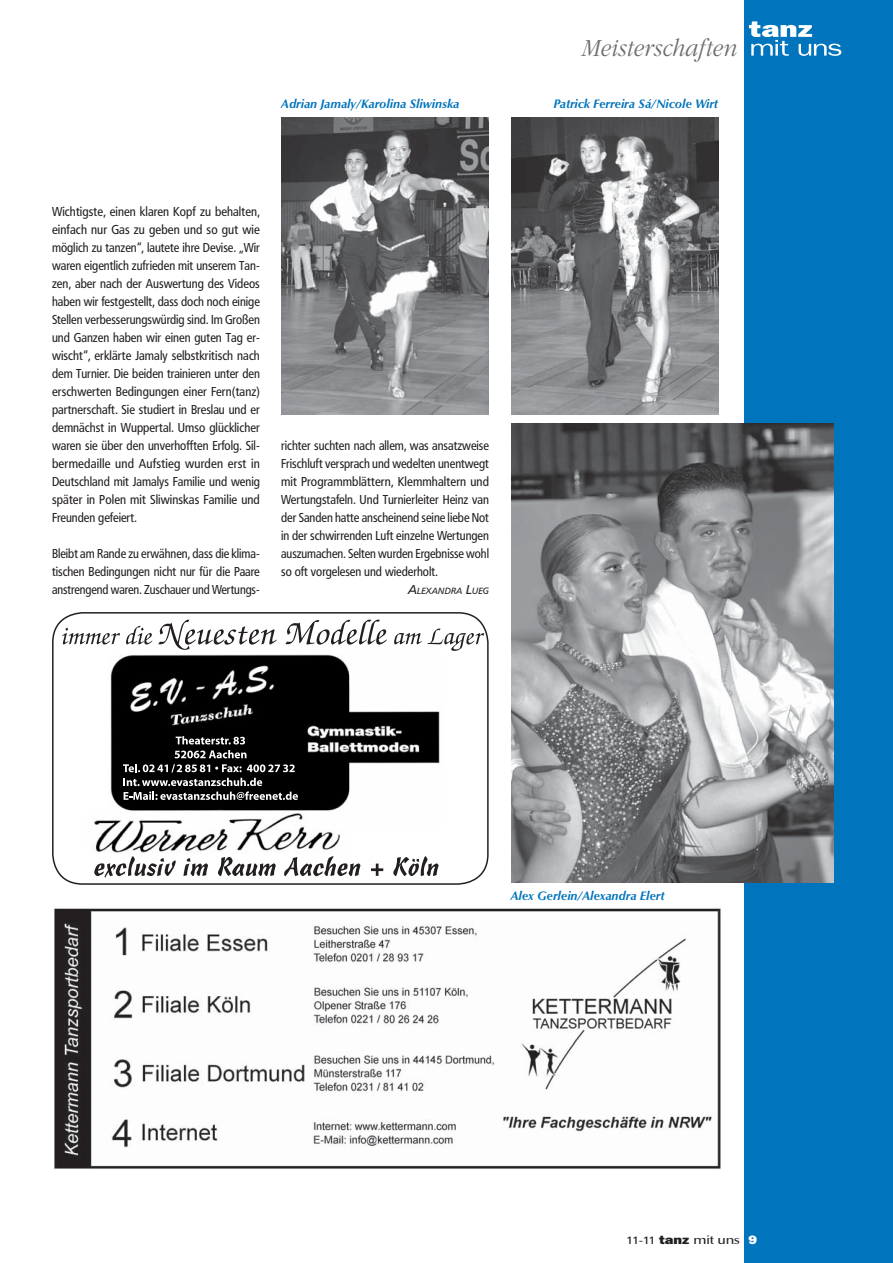
<style>
.page{position:relative;width:893px;height:1263px;background:#fff}
.page>*{position:absolute;margin:0;border:0;box-sizing:border-box;transform-origin:0 0}
.t1{font:italic 300 24px "Garamond Itc T";color:#6d6e70;scale:.9 1}
.t2{font:12.75px/18px "Frutiger Condensed BQ";color:#231f20;text-align:justify}
.t3{font:italic 700 12px "Optima BQ";color:#0074bc}
.t4{font:500 12px "Optima BQ";letter-spacing:-.01em;color:#231f20;scale:1.2 1}
.t5{font:italic 8.85px "Frutiger BQ";color:#231f20}
.s1{font-size:12.75px}
.s2{font-family:"Frutiger BQ";font-weight:400;font-size:10.5px}
.s3{font-family:"Franklin ITCBQ";font-weight:800}
.s4{font-family:"Franklin ITCBQ";font-weight:800;color:#fff}
</style>
<div class="page">
<div style="left:744px;top:0;width:149px;height:1263px;background:#0074bc"></div>
<svg style="left:749px;top:21px;width:92px;height:35px"></svg>
<img style="left:511px;top:423px;width:322px;height:459px">
<img style="left:511px;top:117px;width:207px;height:297px">
<img style="left:282px;top:117px;width:207px;height:297px">
<img style="left:54px;top:908px;width:667px;height:261px">
<svg style="left:62px;top:628px;width:58px;height:16px"></svg>
<svg style="left:126px;top:626px;width:26px;height:18px"></svg>
<svg style="left:158px;top:620px;width:119px;height:30px"></svg>
<svg style="left:285px;top:620px;width:102px;height:25px"></svg>
<svg style="left:394px;top:629px;width:90px;height:22px"></svg>
<img style="left:110px;top:655px;width:330px;height:156px">
<img style="left:94px;top:813px;width:246px;height:40px">
<svg style="left:94px;top:856px;width:82px;height:22px"></svg>
<svg style="left:183px;top:858px;width:25px;height:18px"></svg>
<svg style="left:218px;top:857px;width:58px;height:19px"></svg>
<svg style="left:284px;top:856px;width:76px;height:20px"></svg>
<svg style="left:371px;top:864px;width:12px;height:12px"></svg>
<svg style="left:393px;top:856px;width:46px;height:20px"></svg>
<svg style="left:175px;top:736px;width:71px;height:22px;background:#4d4d4d"></svg>
<svg style="left:123px;top:764px;width:175px;height:36px;background:#3f3f3f"></svg>
<div style="left:52px;top:612px;width:437px;height:273px;border:2px solid #231f20;border-radius:30px"></div>
<h1 class="t1" style="left:582px;top:38px;width:175px">Meisterschaften</h1>
<p class="t3" style="left:282px;top:98px;width:180px">Adrian Jamaly/Karolina Sliwinska</p>
<p class="t3" style="left:554px;top:98px;width:166px">Patrick Ferreira Sá/Nicole Wirt</p>
<p class="t2" style="left:52px;top:204px;width:209px">Wichtigste, einen klaren Kopf zu behalten, einfach nur Gas zu geben und so gut wie möglich zu tanzen“, lautete ihre Devise. „Wir waren eigentlich zufrieden mit unserem Tan&shy;zen, aber nach der Auswertung des Videos haben wir festgestellt, dass doch noch einige Stellen verbesserungswürdig sind. Im Großen und Ganzen haben wir einen guten Tag er&shy;wischt“, erklärte Jamaly selbstkritisch nach dem Turnier. Die beiden trainieren unter den erschwerten Bedingungen einer Fern(tanz) partnerschaft. Sie studiert in Breslau und er demnächst in Wuppertal. Umso glücklicher waren sie über den unverhofften Erfolg. Sil&shy;bermedaille und Aufstieg wurden erst in Deutschland mit Jamalys Familie und wenig später in Polen mit Sliwinskas Familie und Freunden gefeiert.</p>
<p class="t2" style="left:52px;top:546px;width:209px">Bleibt am Rande zu erwähnen, dass die klima&shy;tischen Bedingungen nicht nur für die Paare anstrengend waren. Zuschauer und Wertungs-</p>
<p class="t2" style="left:281px;top:438px;width:209px">richter suchten nach allem, was ansatzweise Frischluft versprach und wedelten unentwegt mit Programmblättern, Klemmhaltern und Wertungstafeln. Und Turnierleiter Heinz van der Sanden hatte anscheinend seine liebe Not in der schwirrenden Luft einzelne Wertungen auszumachen. Selten wurden Ergebnisse wohl so oft vorgelesen und wiederholt.</p>
<p class="t5" style="left:408px;top:587px;width:82px"><span class="s1">A</span>LEXANDRA <span class="s1">L</span>UEG</p>
<p class="t3" style="left:511px;top:890px;width:155px">Alex Gerlein/Alexandra Elert</p>
<p class="t4" style="left:626px;top:1235px;width:110px"><span class="s2">11-11</span> <span class="s3">tanz</span> mit uns <span class="s4">9</span></p>
</div>
